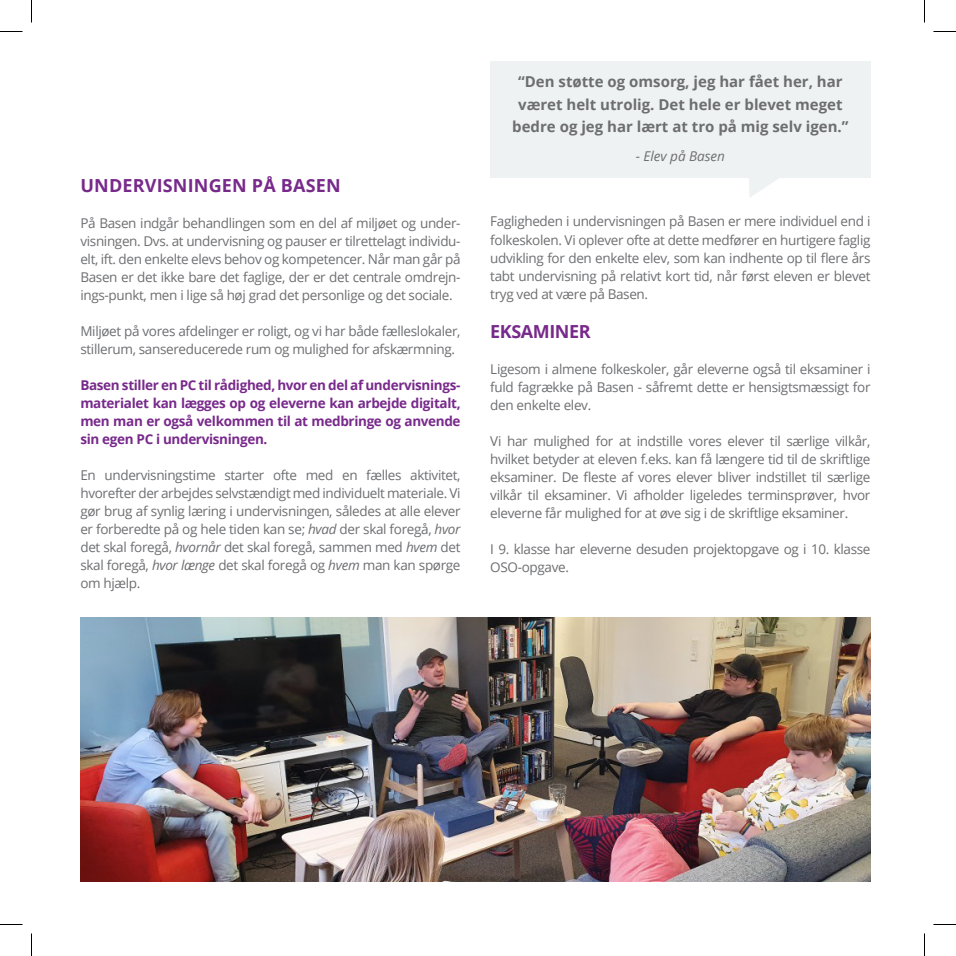
<style>
.page{position:relative;width:956px;height:956px;background:#fff}
.page>*{position:absolute;margin:0;border:0;box-sizing:border-box;transform-origin:0 0}
.t1{font:700 18px "Open Sans";letter-spacing:.01em;color:#782a8b}
.t2{font:700 18px "Open Sans";letter-spacing:-.025em;color:#782a8b}
.t3{font:700 15px/22.5px "Open Sans";color:#6d6e71;text-align:center}
.t4{font:13.5px/18px "Open Sans";letter-spacing:-.025em;color:#6d6e71;text-align:justify}
.t5{font:700 13.5px/18px "Open Sans";letter-spacing:-.025em;color:#782a8b;text-align:justify}
.t6{font:italic 13.5px "Open Sans";color:#6d6e71}
.s1{font-style:italic}
</style>
<div class="page">
<img style="left:80px;top:618px;width:790px;height:264px">
<div style="left:490px;top:61px;width:380px;height:116px;background:#eff2f3"></div>
<svg style="left:747px;top:177px;width:115px;height:20px"></svg>
<svg style="left:0;top:31px;width:22px;height:1px"></svg>
<svg style="left:933px;top:31px;width:23px;height:1px"></svg>
<svg style="left:0;top:924px;width:22px;height:1px"></svg>
<svg style="left:933px;top:924px;width:23px;height:1px"></svg>
<svg style="left:31px;top:0;width:1px;height:23px"></svg>
<svg style="left:31px;top:933px;width:1px;height:23px"></svg>
<svg style="left:924px;top:0;width:1px;height:23px"></svg>
<svg style="left:924px;top:933px;width:1px;height:23px"></svg>
<p class="t1" style="left:80px;top:172px;width:262px">UNDERVISNINGEN PÅ BASEN</p>
<p class="t4" style="left:80px;top:213px;width:382px">På Basen indgår behandlingen som en del af miljøet og under&shy;visningen. Dvs. at undervisning og pauser er tilrettelagt individu&shy;elt, ift. den enkelte elevs behov og kompetencer. Når man går på Basen er det ikke bare det faglige, der er det centrale omdrejn&shy;ings-punkt, men i lige så høj grad det personlige og det sociale.</p>
<p class="t4" style="left:80px;top:321px;width:382px">Miljøet på vores afdelinger er roligt, og vi har både fælleslokaler, stillerum, sansereducerede rum og mulighed for afskærmning.</p>
<p class="t5" style="left:80px;top:375px;width:382px">Basen stiller en PC til rådighed, hvor en del af undervisnings&shy;materialet kan lægges op og eleverne kan arbejde digitalt, men man er også velkommen til at medbringe og anvende sin egen PC i undervisningen.</p>
<p class="t4" style="left:80px;top:465px;width:382px">En undervisningstime starter ofte med en fælles aktivitet, hvorefter der arbejdes selvstændigt med individuelt materiale. Vi gør brug af synlig læring i undervisningen, således at alle elever er forberedte på og hele tiden kan se; <span class="s1">hvad</span> der skal foregå, <span class="s1">hvor </span>det skal foregå, <span class="s1">hvornår</span> det skal foregå, sammen med <span class="s1">hvem</span> det skal foregå, <span class="s1">hvor længe</span> det skal foregå og <span class="s1">hvem</span> man kan spørge om hjælp.</p>
<p class="t3" style="left:512px;top:70px;width:338px">“Den støtte og omsorg, jeg har fået her, har været helt utrolig. Det hele er blevet meget bedre og jeg har lært at tro på mig selv igen.”</p>
<p class="t6" style="left:636px;top:146px;width:91px">- Elev på Basen</p>
<p class="t4" style="left:490px;top:211px;width:382px;line-height:19.5px">Fagligheden i undervisningen på Basen er mere individuel end i folkeskolen. Vi oplever ofte at dette medfører en hurtigere faglig</p>
<p class="t4" style="left:490px;top:249px;width:382px">udvikling for den enkelte elev, som kan indhente op til flere års tabt undervisning på relativt kort tid, når først eleven er blevet tryg ved at være på Basen.</p>
<p class="t2" style="left:490px;top:319px;width:102px">EKSAMINER</p>
<p class="t4" style="left:490px;top:360px;width:382px">Ligesom i almene folkeskoler, går eleverne også til eksaminer i fuld fagrække på Basen - såfremt dette er hensigtsmæssigt for den enkelte elev.</p>
<p class="t4" style="left:490px;top:432px;width:382px">Vi har mulighed for at indstille vores elever til særlige vilkår, hvilket betyder at eleven f.eks. kan få længere tid til de skriftlige eksaminer. De fleste af vores elever bliver indstillet til særlige vilkår til eksaminer. Vi afholder ligeledes terminsprøver, hvor eleverne får mulighed for at øve sig i de skriftlige eksaminer.</p>
<p class="t4" style="left:490px;top:540px;width:382px">I 9. klasse har eleverne desuden projektopgave og i 10. klasse<br>OSO-opgave.</p>
</div>
